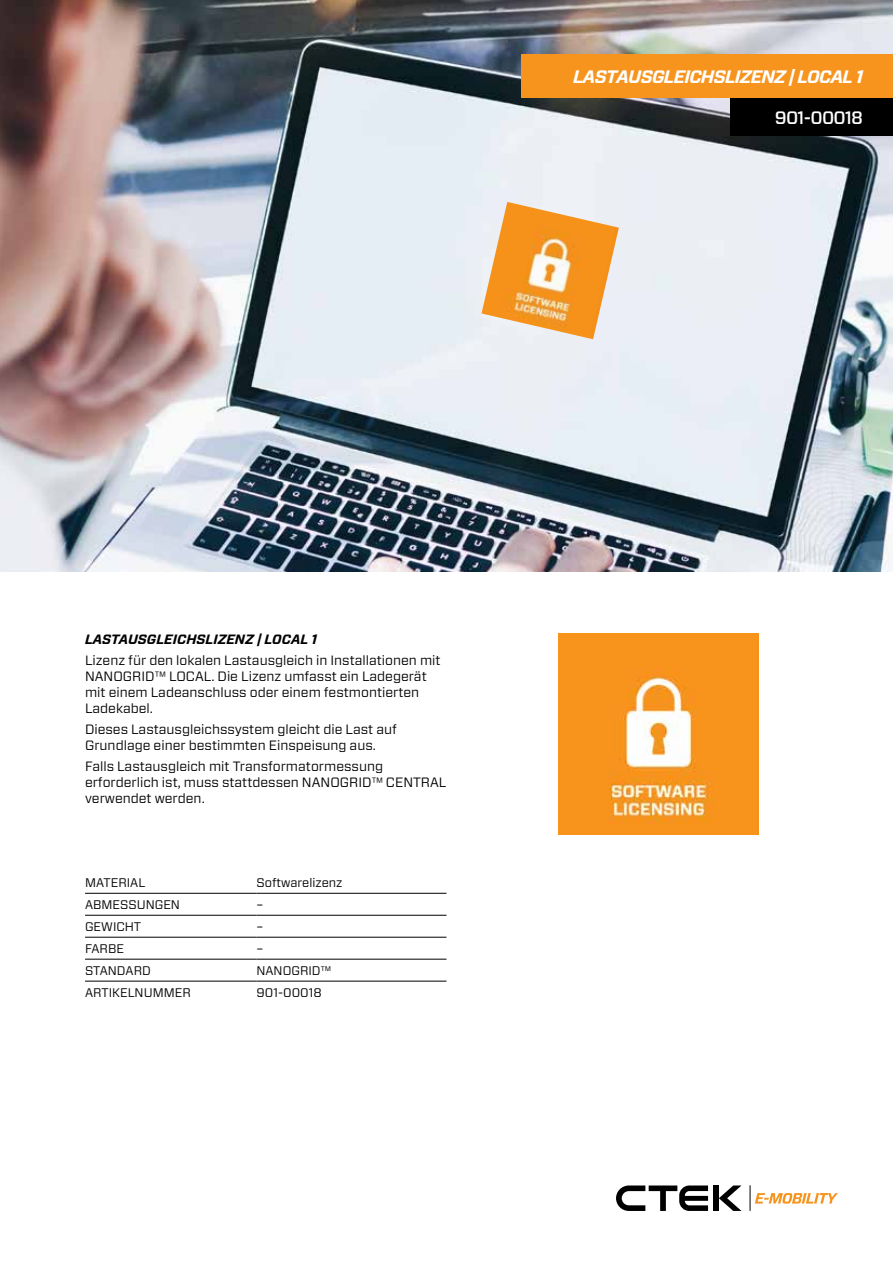
<style>
.page{position:relative;width:893px;height:1263px;background:#fff}
.page>*{position:absolute;margin:0;border:0;box-sizing:border-box;transform-origin:0 0}
.t1{font:italic 700 18px "Forza";letter-spacing:-.04em;color:#fff}
.t2{font:500 18px "Forza";letter-spacing:-.04em;color:#fff}
.t3{font:13.5px/16.2px "Forza";color:#000}
.t4{font:italic 700 13.5px "Forza";color:#000}
.t5{font:12.45px "Forza";color:#000}
</style>
<div class="page">
<img style="left:0;top:0;width:893px;height:572px">
<div style="left:713px;top:1185px;width:6px;height:26px;background:#000"></div>
<svg style="left:719px;top:1185px;width:22px;height:26px"></svg>
<svg style="left:616px;top:1185px;width:92px;height:26px"></svg>
<svg style="left:750px;top:1185px;width:88px;height:26px"></svg>
<div style="left:731px;top:97px;width:162px;height:39px;background:#000"></div>
<img style="left:558px;top:634px;width:201px;height:200px">
<img style="left:481px;top:202px;width:138px;height:137px">
<div style="left:522px;top:54px;width:371px;height:43px;background:#f7941e"></div>
<hr style="left:85px;top:959px;width:172px;height:1px;background:#000">
<hr style="left:257px;top:959px;width:189px;height:1px;background:#000">
<hr style="left:85px;top:981px;width:172px;height:1px;background:#000">
<hr style="left:257px;top:981px;width:189px;height:1px;background:#000">
<hr style="left:85px;top:915px;width:172px;height:1px;background:#000">
<hr style="left:257px;top:915px;width:189px;height:1px;background:#000">
<hr style="left:85px;top:937px;width:172px;height:1px;background:#000">
<hr style="left:257px;top:937px;width:189px;height:1px;background:#000">
<hr style="left:85px;top:893px;width:172px;height:1px;background:#000">
<hr style="left:257px;top:893px;width:189px;height:1px;background:#000">
<h1 class="t1" style="left:573px;top:64px;width:292px">LASTAUSGLEICHSLIZENZ | LOCAL 1</h1>
<h1 class="t2" style="left:775px;top:106px;width:90px">901-00018</h1>
<p class="t4" style="left:85px;top:630px;width:233px">LASTAUSGLEICHSLIZENZ | LOCAL 1</p>
<p class="t3" style="left:85px;top:652px;width:357px">Lizenz für den lokalen Lastausgleich in Installationen mit NANOGRID™ LOCAL. Die Lizenz umfasst ein Ladegerät mit einem Ladeanschluss oder einem festmontierten Ladekabel.</p>
<p class="t3" style="left:85px;top:721px;width:313px">Dieses Lastausgleichssystem gleicht die Last auf<br>Grundlage einer bestimmten Einspeisung aus.</p>
<p class="t3" style="left:85px;top:758px;width:363px">Falls Lastausgleich mit Transformatormessung erforderlich ist, muss stattdessen NANOGRID™ CENTRAL verwendet werden.</p>
<p class="t5" style="left:85px;top:874px;width:62px">MATERIAL</p>
<p class="t5" style="left:257px;top:874px;width:88px">Softwarelizenz</p>
<p class="t5" style="left:85px;top:896px;width:96px">ABMESSUNGEN</p>
<p class="t5" style="left:257px;top:896px;width:8px">–</p>
<p class="t5" style="left:85px;top:918px;width:58px">GEWICHT</p>
<p class="t5" style="left:257px;top:918px;width:8px">–</p>
<p class="t5" style="left:85px;top:940px;width:41px">FARBE</p>
<p class="t5" style="left:257px;top:940px;width:8px">–</p>
<p class="t5" style="left:85px;top:962px;width:67px">STANDARD</p>
<p class="t5" style="left:257px;top:962px;width:76px">NANOGRID™</p>
<p class="t5" style="left:85px;top:984px;width:107px">ARTIKELNUMMER</p>
<p class="t5" style="left:257px;top:984px;width:67px">901-00018</p>
</div>
